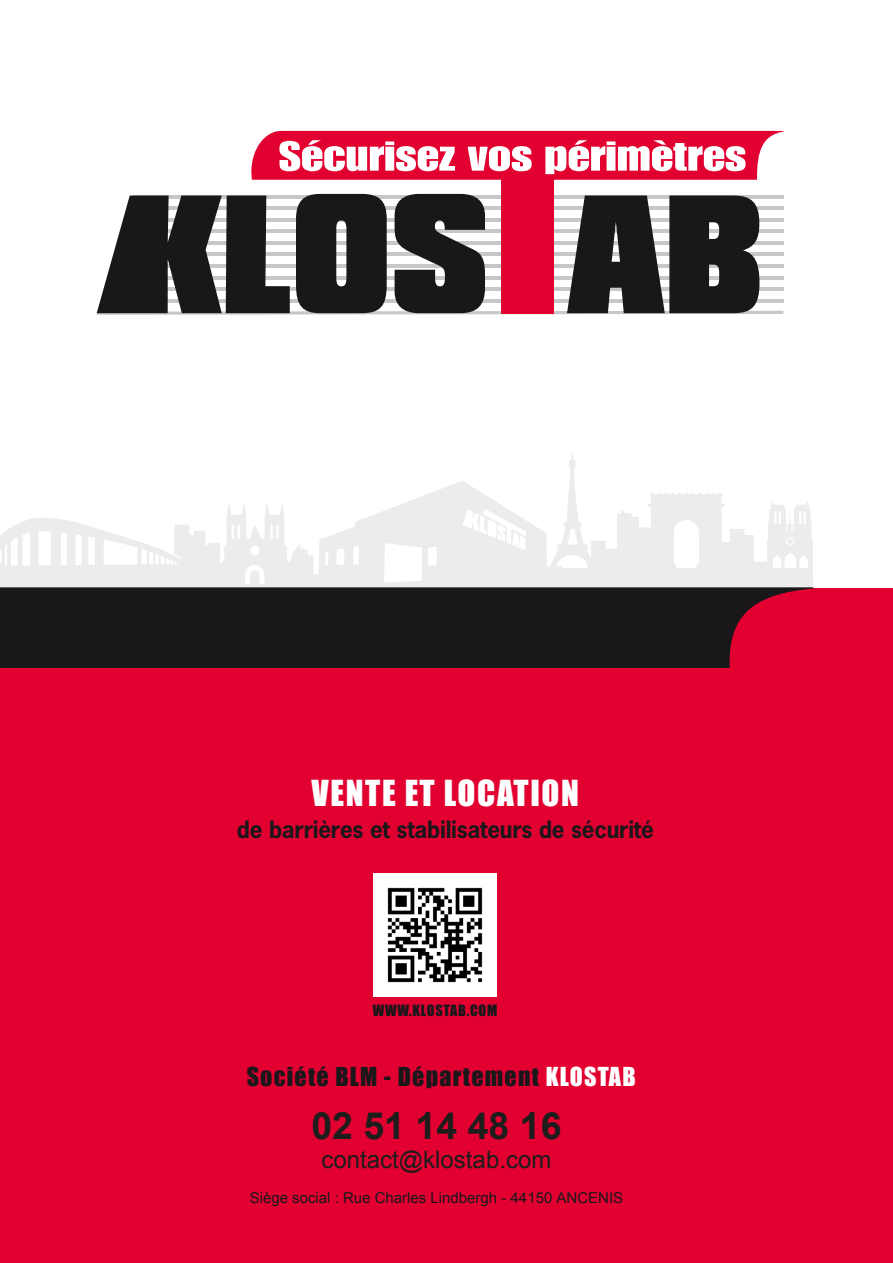
<style>
.page{position:relative;width:893px;height:1263px;background:#fff}
.page>*{position:absolute;margin:0;border:0;box-sizing:border-box;transform-origin:0 0}
.t1{font:700 37.5px "Arial";color:#1d1d1b}
.t2{font:33px "Impact";letter-spacing:.05em;color:#fff}
.t3{font:24px "Impact";letter-spacing:.05em;color:#1a171b}
.t4{font:24px "Arial";color:#1d1d1b}
.t5{font:700 22.5px "News Gothic Std";letter-spacing:-.01em;color:#1a171b}
.t6{font:15px "Arial";color:#1a171b}
.t7{font:14.25px "Impact";letter-spacing:.05em;color:#1a171b}
.s1{color:#fff}
</style>
<div class="page">
<svg style="left:0;top:453px;width:813px;height:134px"></svg>
<div style="left:0;top:588px;width:893px;height:675px;background:#e20031"></div>
<div style="left:502px;top:178px;width:52px;height:135px;background:#e20031"></div>
<svg style="left:97px;top:194px;width:686px;height:121px"></svg>
<svg style="left:251px;top:131px;width:532px;height:49px"></svg>
<svg style="left:0;top:587px;width:813px;height:81px;fill:#1a171b"></svg>
<img style="left:374px;top:874px;width:122px;height:122px">
<h2 class="t2" style="left:312px;top:777px;width:269px">VENTE ET LOCATION</h2>
<h3 class="t5" style="left:237px;top:817px;width:419px">de barrières et stabilisateurs de sécurité</h3>
<p class="t7" style="left:373px;top:1004px;width:126px">WWW.KLOSTAB.COM</p>
<h3 class="t3" style="left:247px;top:1065px;width:390px">Société BLM - Département <span class="s1">KLOSTAB</span></h3>
<h1 class="t1" style="left:311px;top:1104px;width:252px">02 51 14 48 16</h1>
<h3 class="t4" style="left:322px;top:1150px;width:231px">contact@klostab.com</h3>
<p class="t6" style="left:250px;top:1192px;width:375px">Siège social : Rue Charles Lindbergh - 44150 ANCENIS</p>
</div>
